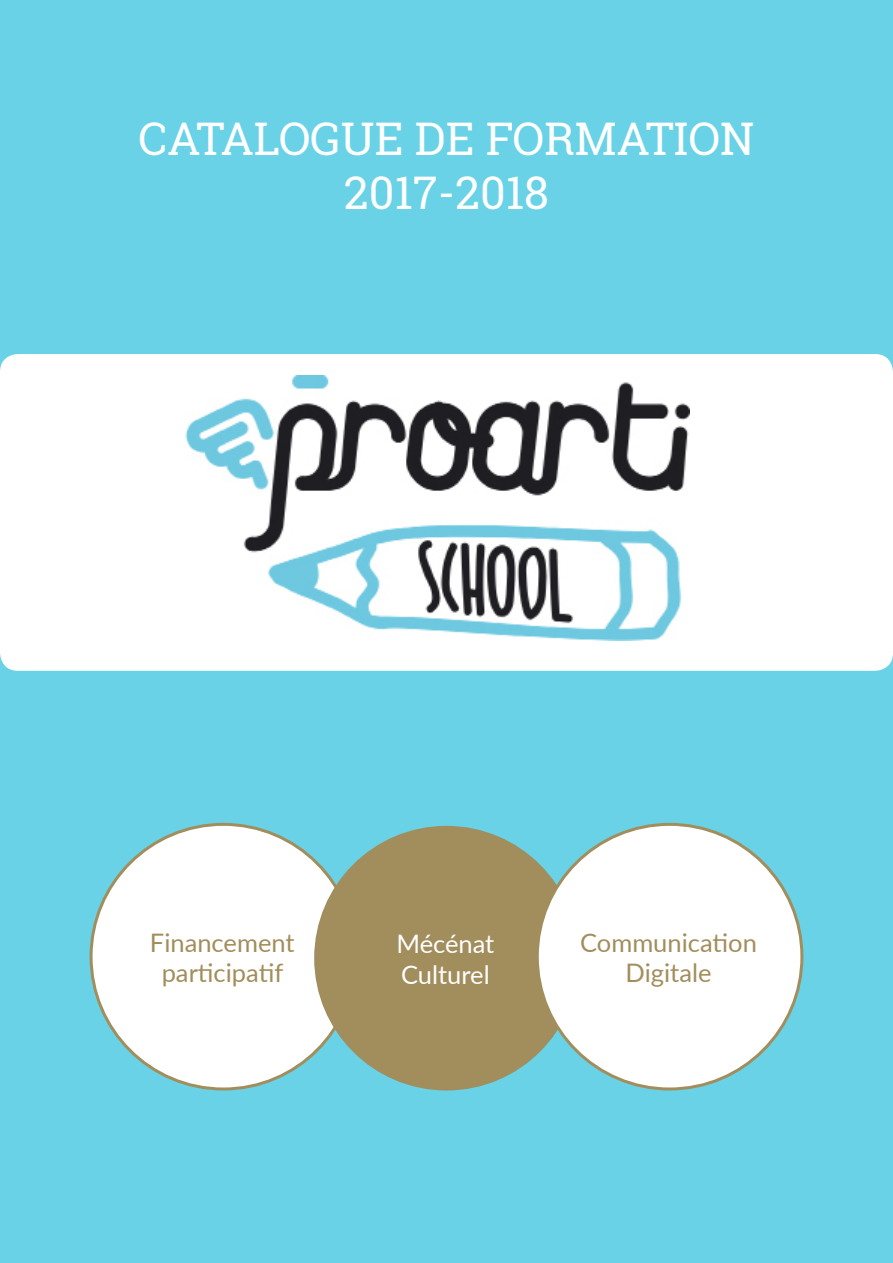
<style>
.page{position:relative;width:893px;height:1263px;background:#69d2e7}
.page>*{position:absolute;margin:0;border:0;box-sizing:border-box;transform-origin:0 0}
.titre{font:45px "Roboto Slab";color:#fff}
.t1{font:25.5px/30.6px "Lato";color:#a28e5c;text-align:center}
.t2{font:25.5px/30.6px "Lato";color:#fff}
</style>
<div class="page">
<div style="left:0;top:354px;width:893px;height:317px;background:#fff;border-radius:18px"></div>
<img style="left:185px;top:376px;width:505px;height:264px">
<div style="left:91px;top:824px;width:265px;height:265px;background:#fff;border-radius:50%"></div>
<div style="left:314px;top:826px;width:265px;height:264px;background:#a28e5c;border-radius:50%"></div>
<div style="left:537px;top:824px;width:265px;height:265px;background:#fff;border-radius:50%"></div>
<p class="titre" style="left:138px;top:108px;width:617px">CATALOGUE DE FORMATION</p>
<p class="titre" style="left:344px;top:162px;width:207px">2017-2018</p>
<p class="t1" style="left:150px;top:926px;width:146px">Financement</p>
<p class="t1" style="left:162px;top:956px;width:123px">participatif</p>
<p class="t2" style="left:396px;top:927px;width:100px">Mécénat<br>Culturel</p>
<p class="t1" style="left:580px;top:926px;width:178px">Communication<br>Digitale</p>
</div>
